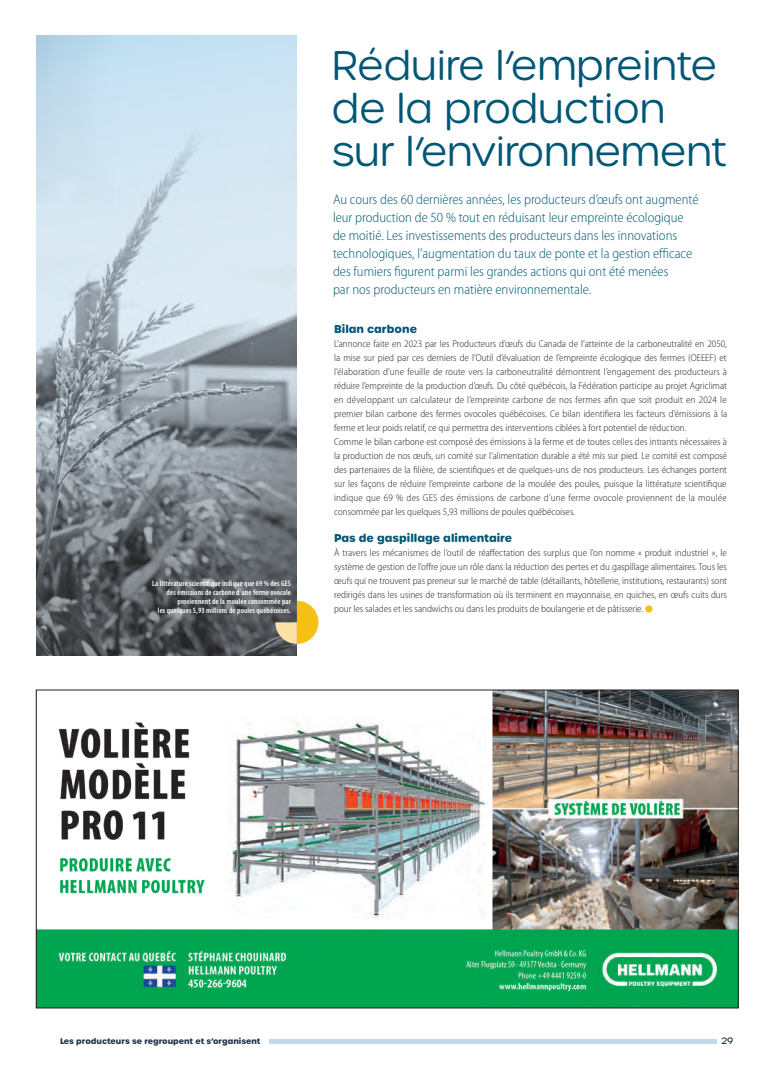
<style>
.page{position:relative;width:774px;height:1080px;background:#fff}
.page>*{position:absolute;margin:0;border:0;box-sizing:border-box;transform-origin:0 0}
.Exergue_citation_2017{font:300 40px/43px "Urbane Rounded";color:#005775}
.Exergue_citation_2017-2{font:300 semi-condensed 14px/18px "Myriad Pro";color:#005775}
.Exergue_citation_2017-3{font:700 11px "Urbane Rounded";color:#005775}
.Exergue_citation_2017-4{font:300 semi-condensed 10px/14px "Myriad Pro";color:#231f20;text-align:justify}
.t1{font:500 9px "Urbane Rounded";color:#1f334a}
.Exergue_citation_2017-5{font:600 condensed 8px/9px "Myriad Pro";letter-spacing:.01em;color:#fff;text-align:right}
.t2{font:700 8px "Urbane Rounded";color:#1f334a}
</style>
<div class="page">
<hr style="left:269px;top:1039px;width:448px;height:4px;background:#bedaeb">
<div style="left:645px;top:605px;width:8px;height:8px;background:#f5bf16;border-radius:50%"></div>
<img style="left:38px;top:692px;width:698px;height:314px">
<img style="left:36px;top:36px;width:261px;height:619px">
<svg style="left:275px;top:601px;width:43px;height:43px"></svg>
<p class="Exergue_citation_2017-5" style="left:152px;top:579px;width:140px">La littérature scientifique indique que 69 % des GES des émissions de carbone d’une ferme ovocole proviennent de la moulée consommée par<br>les quelques 5,93 millions de poules québécoises.</p>
<p class="Exergue_citation_2017" style="left:332px;top:44px;width:397px">Réduire l’empreinte de la production sur l’environnement</p>
<p class="Exergue_citation_2017-2" style="left:333px;top:190px;width:367px">Au cours des 60 dernières années, les producteurs d’œufs ont augmenté leur production de 50 % tout en réduisant leur empreinte écologique de moitié. Les investissements des producteurs dans les innovations technologiques, l’augmentation du taux de ponte et la gestion efficace des fumiers figurent parmi les grandes actions qui ont été menées<br>par nos producteurs en matière environnementale.</p>
<p class="Exergue_citation_2017-3" style="left:334px;top:321px;width:84px">Bilan carbone</p>
<p class="Exergue_citation_2017-4" style="left:334px;top:336px;width:395px">L’annonce faite en 2023 par les Producteurs d’œufs du Canada de l’atteinte de la carboneutralité en 2050, la mise sur pied par ces derniers de l’Outil d’évaluation de l’empreinte écologique des fermes (OEEEF) et l’élaboration d’une feuille de route vers la carboneutralité démontrent l’engagement des producteurs à réduire l’empreinte de la production d’œufs. Du côté québécois, la Fédération participe au projet Agriclimat en développant un calculateur de l’empreinte carbone de nos fermes afin que soit produit en 2024 le premier bilan carbone des fermes ovocoles québécoises. Ce bilan identifiera les facteurs d’émissions à la ferme et leur poids relatif, ce qui permettra des interventions ciblées à fort potentiel de réduction.</p>
<p class="Exergue_citation_2017-4" style="left:334px;top:434px;width:394px">Comme le bilan carbone est composé des émissions à la ferme et de toutes celles des intrants nécessaires à la production de nos œufs, un comité sur l’alimentation durable a été mis sur pied. Le comité est composé des partenaires de la filière, de scientifiques et de quelques-uns de nos producteurs. Les échanges portent sur les façons de réduire l’empreinte carbone de la moulée des poules, puisque la littérature scientifique indique que 69 % des GES des émissions de carbone d’une ferme ovocole proviennent de la moulée consommée par les quelques 5,93 millions de poules québécoises.</p>
<p class="Exergue_citation_2017-3" style="left:334px;top:530px;width:180px">Pas de gaspillage alimentaire</p>
<p class="Exergue_citation_2017-4" style="left:334px;top:545px;width:394px">À travers les mécanismes de l’outil de réaffectation des surplus que l’on nomme « produit industriel », le système de gestion de l’offre joue un rôle dans la réduction des pertes et du gaspillage alimentaires. Tous les œufs qui ne trouvent pas preneur sur le marché de table (détaillants, hôtellerie, institutions, restaurants) sont redirigés dans les usines de transformation où ils terminent en mayonnaise, en quiches, en œufs cuits durs pour les salades et les sandwichs ou dans les produits de boulangerie et de pâtisserie.</p>
<p class="t2" style="left:60px;top:1035px;width:202px">Les producteurs se regroupent et s’organisent</p>
<p class="t1" style="left:721px;top:1034px;width:13px">29</p>
</div>
